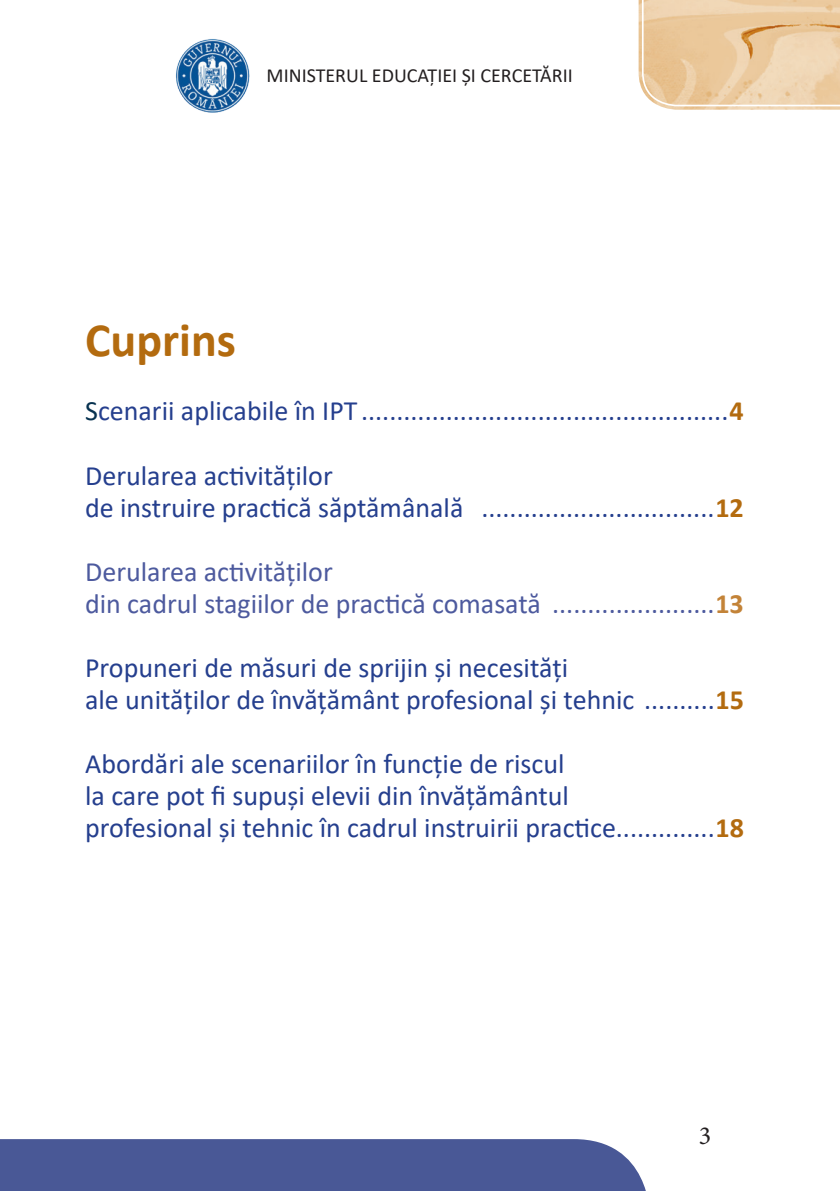
<style>
.page{position:relative;width:840px;height:1191px;background:#fff}
.page>*{position:absolute;margin:0;border:0;box-sizing:border-box;transform-origin:0 0}
.t1{font:700 48px "Calibri";color:#b36b0f}
.t2{font:28px/32px "Calibri";color:#253f8e}
.t3{font:28px/32px "Calibri";color:#4d5a9e}
.t4{font:26px "Minion Pro";color:#231f20}
.t5{font:20px "Calibri";color:#231f20}
.s1{color:#073250}
.s2{font-weight:700;color:#b36b0f}
.s3{font-weight:700;color:#c38338}
</style>
<div class="page">
<svg style="left:638px;top:0;width:201px;height:110px;background:#eccda5"></svg>
<img style="left:176px;top:39px;width:74px;height:74px">
<div style="left:0;top:1139px;width:646px;height:52px;background:#495896"></div>
<p class="t5" style="left:266px;top:61px;width:307px">MINISTERUL EDUCAȚIEI ȘI CERCETĂRII</p>
<h1 class="t1" style="left:85px;top:306px;width:152px">Cuprins</h1>
<p class="t2" style="left:85px;top:394px;width:659px"><span class="s1">S</span>cenarii aplicabile în IPT ....................................................<span class="s2">4</span></p>
<p class="t2" style="left:85px;top:458px;width:660px">Derularea activităţilor<br>de instruire practică săptămânală .................................<span class="s2">12</span></p>
<p class="t3" style="left:85px;top:554px;width:660px">Derularea activităţilor<br>din cadrul stagiilor de practică comasată .......................<span class="s3">13</span></p>
<p class="t2" style="left:85px;top:650px;width:660px">Propuneri de măsuri de sprijin și necesități<br>ale unităților de învățământ profesional și tehnic ..........<span class="s2">15</span></p>
<p class="t2" style="left:85px;top:746px;width:659px">Abordări ale scenariilor în funcție de riscul<br>la care pot fi supuși elevii din învățământul<br>profesional și tehnic în cadrul instruirii practice..............<span class="s2">18</span></p>
<p class="t4" style="left:698px;top:1118px;width:14px">3</p>
</div>
